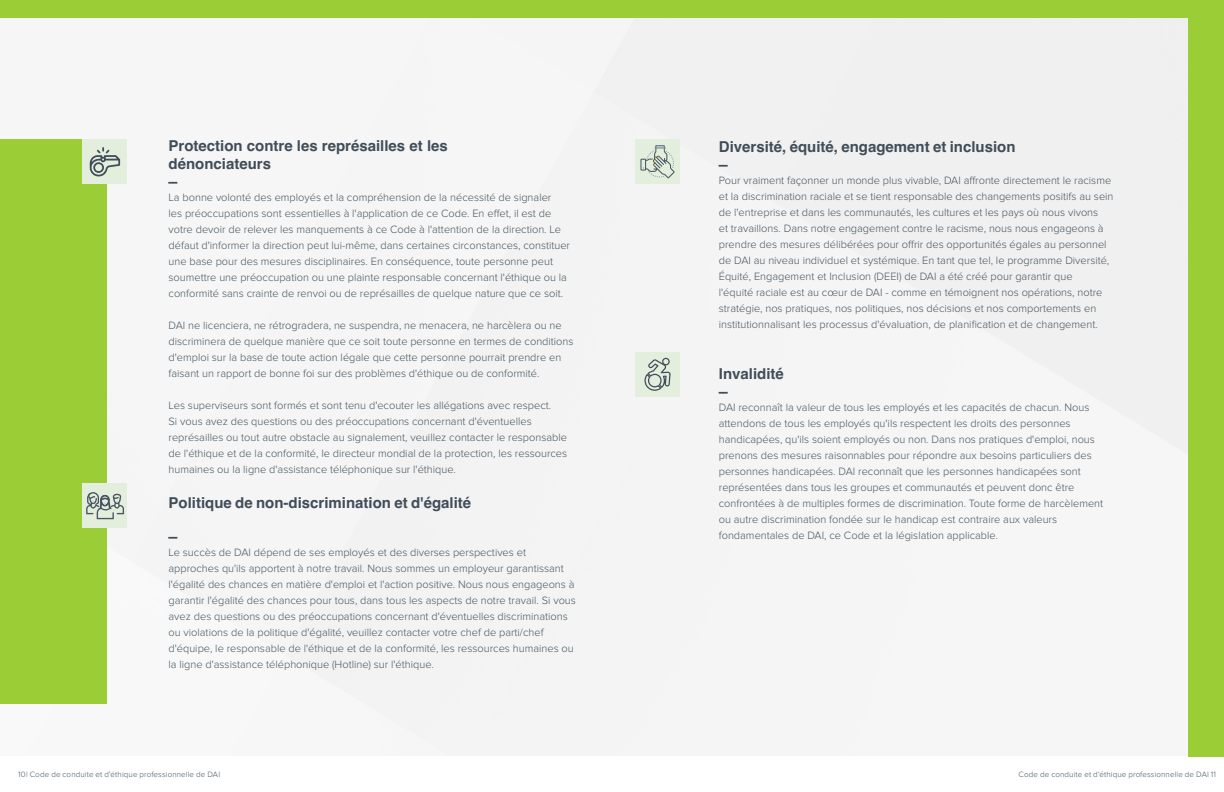
<style>
.page{position:relative;width:1224px;height:792px;background:#fff}
.page>*{position:absolute;margin:0;border:0;box-sizing:border-box;transform-origin:0 0}
.body_copy{font:700 15px "Helvetica";color:#404d59}
.t1{font:300 11px/16px "Proxima Nova";color:#455560}
.t2{font:700 9px "Arial";color:#404d59}
.t3{font:300 8px "Proxima Nova";letter-spacing:.015em;color:#455560}
</style>
<div class="page">
<div style="left:0;top:18px;width:1188px;height:738px;background:#f5f5f5"></div>
<div style="left:0;top:140px;width:107px;height:564px;background:#9bce36"></div>
<div style="left:1188px;top:1px;width:36px;height:756px;background:#9bce36"></div>
<div style="left:83px;top:140px;width:44px;height:44px;background:#e3eedd"></div>
<svg style="left:90px;top:147px;width:30px;height:29px"></svg>
<div style="left:635px;top:140px;width:45px;height:44px;background:#e3eedd"></div>
<svg style="left:640px;top:145px;width:35px;height:33px"></svg>
<div style="left:635px;top:352px;width:45px;height:45px;background:#e3eedd"></div>
<svg style="left:645px;top:358px;width:26px;height:33px"></svg>
<div style="left:83px;top:483px;width:44px;height:45px;background:#e3eedd"></div>
<svg style="left:86px;top:492px;width:38px;height:27px"></svg>
<div style="left:0;top:0;width:1224px;height:18px;background:#9bce36"></div>
<p class="body_copy" style="left:169px;top:136px;width:281px">Protection contre les représailles et les</p>
<p class="body_copy" style="left:169px;top:154px;width:104px">dénonciateurs</p>
<p class="t2" style="left:169px;top:176px;width:10px">▬</p>
<p class="t1" style="left:169px;top:190px;width:403px">La bonne volonté des employés et la compréhension de la nécessité de signaler<br>les préoccupations sont essentielles à l'application de ce Code. En effet, il est de votre devoir de relever les manquements à ce Code à l'attention de la direction. Le défaut d'informer la direction peut lui-même, dans certaines circonstances, constituer une base pour des mesures disciplinaires. En conséquence, toute personne peut soumettre une préoccupation ou une plainte responsable concernant l'éthique ou la conformité sans crainte de renvoi ou de représailles de quelque nature que ce soit.</p>
<p class="t1" style="left:169px;top:318px;width:406px">DAI ne licenciera, ne rétrogradera, ne suspendra, ne menacera, ne harcèlera ou ne discriminera de quelque manière que ce soit toute personne en termes de conditions d'emploi sur la base de toute action légale que cette personne pourrait prendre en faisant un rapport de bonne foi sur des problèmes d'éthique ou de conformité.</p>
<p class="t1" style="left:169px;top:398px;width:400px">Les superviseurs sont formés et sont tenu d'ecouter les allégations avec respect.<br>Si vous avez des questions ou des préoccupations concernant d'éventuelles représailles ou tout autre obstacle au signalement, veuillez contacter le responsable de l'éthique et de la conformité, le directeur mondial de la protection, les ressources humaines ou la ligne d'assistance téléphonique sur l'éthique.</p>
<p class="body_copy" style="left:169px;top:493px;width:304px">Politique de non-discrimination et d'égalité</p>
<p class="t2" style="left:169px;top:531px;width:10px">▬</p>
<p class="t1" style="left:169px;top:545px;width:409px">Le succès de DAI dépend de ses employés et des diverses perspectives et approches qu'ils apportent à notre travail. Nous sommes un employeur garantissant l'égalité des chances en matière d'emploi et l'action positive. Nous nous engageons à garantir l'égalité des chances pour tous, dans tous les aspects de notre travail. Si vous avez des questions ou des préoccupations concernant d'éventuelles discriminations ou violations de la politique d'égalité, veuillez contacter votre chef de parti/chef d'équipe, le responsable de l'éthique et de la conformité, les ressources humaines ou la ligne d'assistance téléphonique (Hotline) sur l'éthique.</p>
<p class="body_copy" style="left:719px;top:137px;width:298px">Diversité, équité, engagement et inclusion</p>
<p class="t2" style="left:719px;top:158px;width:10px">▬</p>
<p class="t1" style="left:719px;top:172px;width:396px">Pour vraiment façonner un monde plus vivable, DAI affronte directement le racisme et la discrimination raciale et se tient responsable des changements positifs au sein de l'entreprise et dans les communautés, les cultures et les pays où nous vivons<br>et travaillons. Dans notre engagement contre le racisme, nous nous engageons à prendre des mesures délibérées pour offrir des opportunités égales au personnel de DAI au niveau individuel et systémique. En tant que tel, le programme Diversité, Équité, Engagement et Inclusion (DEEI) de DAI a été créé pour garantir que</p>
<p class="t1" style="left:719px;top:284px;width:385px">l'équité raciale est au cœur de DAI - comme en témoignent nos opérations, notre stratégie, nos pratiques, nos politiques, nos décisions et nos comportements en institutionnalisant les processus d'évaluation, de planification et de changement.</p>
<p class="body_copy" style="left:719px;top:364px;width:67px">Invalidité</p>
<p class="t2" style="left:719px;top:386px;width:10px">▬</p>
<p class="t1" style="left:719px;top:400px;width:386px">DAI reconnaît la valeur de tous les employés et les capacités de chacun. Nous attendons de tous les employés qu'ils respectent les droits des personnes handicapées, qu'ils soient employés ou non. Dans nos pratiques d'emploi, nous prenons des mesures raisonnables pour répondre aux besoins particuliers des personnes handicapées. DAI reconnaît que les personnes handicapées sont représentées dans tous les groupes et communautés et peuvent donc être confrontées à de multiples formes de discrimination. Toute forme de harcèlement ou autre discrimination fondée sur le handicap est contraire aux valeurs fondamentales de DAI, ce Code et la législation applicable.</p>
<p class="t3" style="left:18px;top:770px;width:203px">10| Code de conduite et d'éthique professionnelle de DAI</p>
<p class="t3" style="left:1019px;top:770px;width:199px">Code de conduite et d'éthique professionnelle de DAI 11</p>
</div>
